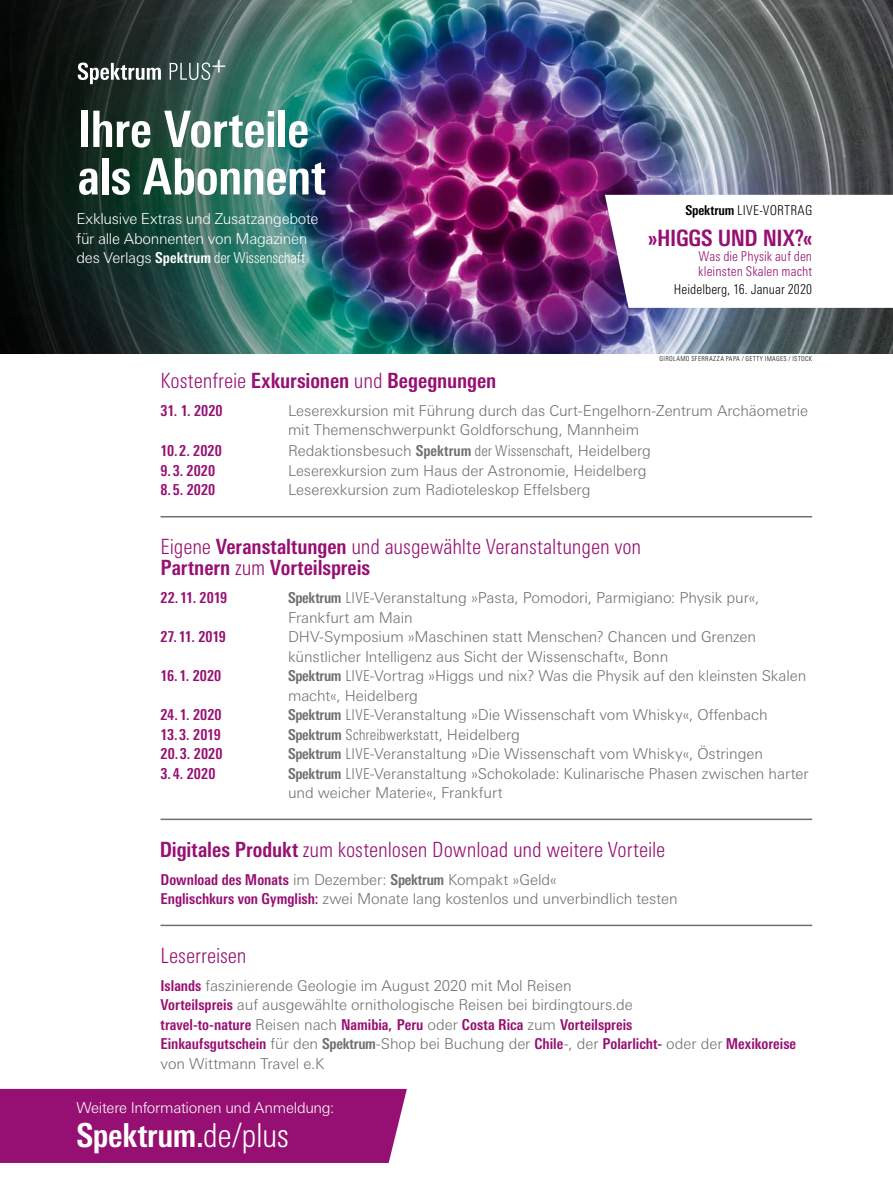
<style>
.page{position:relative;width:893px;height:1191px;background:#fff}
.page>*{position:absolute;margin:0;border:0;box-sizing:border-box;transform-origin:0 0}
.t1{font:700 condensed 50.1px/47.4px "Univers Next Pro";letter-spacing:-.01em;color:#fff}
.t2{font:700 condensed 33px "Univers Next Pro";letter-spacing:-.005em;color:#fff}
.t3{font:700 condensed 22.5px "Univers Next Pro";letter-spacing:-.02em;color:#960f72}
.t4{font:300 condensed 21px/21px "Univers Next Pro";letter-spacing:-.005em;color:#960f72}
.t5{font:700 condensed 21px "Univers Next Pro";letter-spacing:-.005em;color:#960f72}
.t6{font:300 15px/19.5px "Univers Next Pro";letter-spacing:-.005em;color:#6f6f6e}
.t7{font:300 15px/19.5px "Univers Next Pro";letter-spacing:-.02em;color:#fff}
.t8{font:700 condensed 15px "Univers Next Pro";letter-spacing:.005em;color:#960f72}
.t9{font:300 condensed 15px "Univers Next Pro";letter-spacing:.005em;color:#6f6f6e}
.t10{font:300 condensed 13.5px "Univers Next Pro";letter-spacing:.01em;color:#000}
.t11{font:300 condensed 13.5px/15px "Univers Next Pro";letter-spacing:.005em;color:#960f72}
.t12{font:300 condensed 6.75px "Univers Next Pro";letter-spacing:.055em;color:#000}
.s1{font-weight:700;font-stretch:condensed}
.s2{font-stretch:condensed}
.s3{font-weight:700}
.s4{font-weight:300}
.s5{font-stretch:normal}
.s6{font-weight:700;font-stretch:condensed;color:#960f72}
</style>
<div class="page">
<img style="left:353px;top:0;width:540px;height:353px">
<img style="left:0;top:0;width:353px;height:353px">
<svg style="left:78px;top:60px;width:147px;height:24px"></svg>
<hr style="left:161px;top:516px;width:651px;height:1px;background:#6f6f6e">
<hr style="left:161px;top:818px;width:651px;height:2px;background:#6f6f6e">
<hr style="left:161px;top:924px;width:651px;height:2px;background:#6f6f6e">
<div style="left:0;top:1089px;width:407px;height:74px;background:#960f72"></div>
<svg style="left:605px;top:195px;width:288px;height:113px"></svg>
<p class="t1" style="left:78px;top:105px;width:250px">Ihre Vorteile als Abonnent</p>
<p class="t7" style="left:77px;top:209px;width:244px">Exklusive Extras und Zusatzangebote für alle Abonnenten von Magazinen des Verlags <span class="s1">Spektrum</span> <span class="s2">der Wissenschaft</span></p>
<p class="t10" style="left:685px;top:203px;width:128px"><span class="s3">Spektrum</span> LIVE-VORTRAG</p>
<p class="t3" style="left:648px;top:225px;width:165px">»HIGGS UND NIX?«</p>
<p class="t11" style="left:698px;top:249px;width:115px">Was die Physik auf den kleinsten Skalen macht</p>
<p class="t10" style="left:674px;top:282px;width:140px">Heidelberg, 16. Januar 2020</p>
<p class="t12" style="left:660px;top:354px;width:154px">GIROLAMO SFERRAZZA PAPA / GETTY IMAGES / ISTOCK</p>
<p class="t5" style="left:161px;top:368px;width:337px"><span class="s4">Kostenfreie</span> Exkursionen <span class="s4">und</span> Begegnungen</p>
<p class="t8" style="left:161px;top:402px;width:64px">31. 1. 2020</p>
<p class="t6" style="left:288px;top:401px;width:522px">Leserexkursion mit Führung durch das Curt-Engelhorn-Zentrum Archäometrie mit Themenschwerpunkt Goldforschung, Mannheim</p>
<p class="t8" style="left:161px;top:442px;width:63px">10.2. 2020</p>
<p class="t6" style="left:288px;top:441px;width:364px">Redaktionsbesuch <span class="s1">Spektrum</span> <span class="s2">der Wissenschaft</span>, Heidelberg</p>
<p class="t8" style="left:160px;top:462px;width:56px">9.3. 2020</p>
<p class="t6" style="left:288px;top:461px;width:360px">Leserexkursion zum Haus der Astronomie, Heidelberg</p>
<p class="t8" style="left:161px;top:481px;width:56px">8.5. 2020</p>
<p class="t6" style="left:288px;top:480px;width:304px">Leserexkursion zum Radioteleskop Effelsberg</p>
<p class="t4" style="left:161px;top:536px;width:482px">Eigene <span class="s3">Veranstaltungen</span> und ausgewählte Veranstaltungen von<br><span class="s3">Partnern</span> zum <span class="s3">Vorteilspreis</span></p>
<p class="t8" style="left:161px;top:589px;width:68px">22.11. 2019</p>
<p class="t6" style="left:288px;top:588px;width:473px"><span class="s1">Spektrum</span> <span class="s2">LIVE</span>-Veranstaltung »Pasta, Pomodori, Parmigiano: Physik pur«,<br>Frankfurt am Main</p>
<p class="t8" style="left:161px;top:628px;width:67px">27.11. 2019</p>
<p class="t6" style="left:288px;top:627px;width:470px">DHV-Symposium »Maschinen statt Menschen? Chancen und Grenzen künstlicher Intelligenz aus Sicht der Wissenschaft«, Bonn</p>
<p class="t8" style="left:161px;top:667px;width:62px">16.1. 2020</p>
<p class="t6" style="left:288px;top:666px;width:520px"><span class="s1">Spektrum</span> <span class="s2">LIVE</span>-Vortrag »Higgs und nix? Was die Physik auf den kleinsten Skalen macht«, Heidelberg</p>
<p class="t8" style="left:161px;top:706px;width:63px">24.1. 2020</p>
<p class="t6" style="left:288px;top:705px;width:481px"><span class="s1">Spektrum</span> <span class="s2">LIVE</span>-Veranstaltung »Die Wissenschaft vom Whisky«, Offenbach</p>
<p class="t8" style="left:161px;top:725px;width:62px">13.3. 2019</p>
<p class="t9" style="left:288px;top:725px;width:234px"><span class="s3">Spektrum</span> Schreibwerkstatt<span class="s5">, Heidelberg</span></p>
<p class="t8" style="left:161px;top:745px;width:63px">20.3. 2020</p>
<p class="t6" style="left:288px;top:744px;width:476px"><span class="s1">Spektrum</span> <span class="s2">LIVE</span>-Veranstaltung »Die Wissenschaft vom Whisky«, Östringen</p>
<p class="t8" style="left:161px;top:764px;width:56px">3.4. 2020</p>
<p class="t6" style="left:288px;top:763px;width:522px"><span class="s1">Spektrum</span> <span class="s2">LIVE</span>-Veranstaltung »Schokolade: Kulinarische Phasen zwischen harter und weicher Materie«, Frankfurt</p>
<p class="t4" style="left:160px;top:838px;width:507px"><span class="s3">Digitales Produkt</span> zum kostenlosen Download und weitere Vorteile</p>
<p class="t6" style="left:161px;top:869px;width:519px"><span class="s6">Download des Monats</span> im Dezember: <span class="s1">Spektrum</span> Kompakt »Geld«<br><span class="s6">Englischkurs von Gymglish:</span> zwei Monate lang kostenlos und unverbindlich testen</p>
<p class="t4" style="left:161px;top:944px;width:88px">Leserreisen</p>
<p class="t6" style="left:161px;top:975px;width:637px"><span class="s6">Islands</span> faszinierende Geologie im August 2020 mit Mol Reisen<br><span class="s6">Vorteilspreis</span> auf ausgewählte ornithologische Reisen bei birdingtours.de<br><span class="s6">travel-to-nature</span> Reisen nach <span class="s6">Namibia, Peru</span> oder <span class="s6">Costa Rica</span> zum <span class="s6">Vorteilspreis<br>Einkaufsgutschein</span> für den <span class="s1">Spektrum</span>-Shop bei Buchung der <span class="s6">Chile</span>-, der <span class="s6">Polarlicht-</span> oder der <span class="s6">Mexikoreise </span>von Wittmann Travel e.K</p>
<p class="t7" style="left:76px;top:1097px;width:259px">Weitere Informationen und Anmeldung:</p>
<p class="t2" style="left:76px;top:1115px;width:214px">Spektrum.<span class="s4">de/plus</span></p>
</div>
